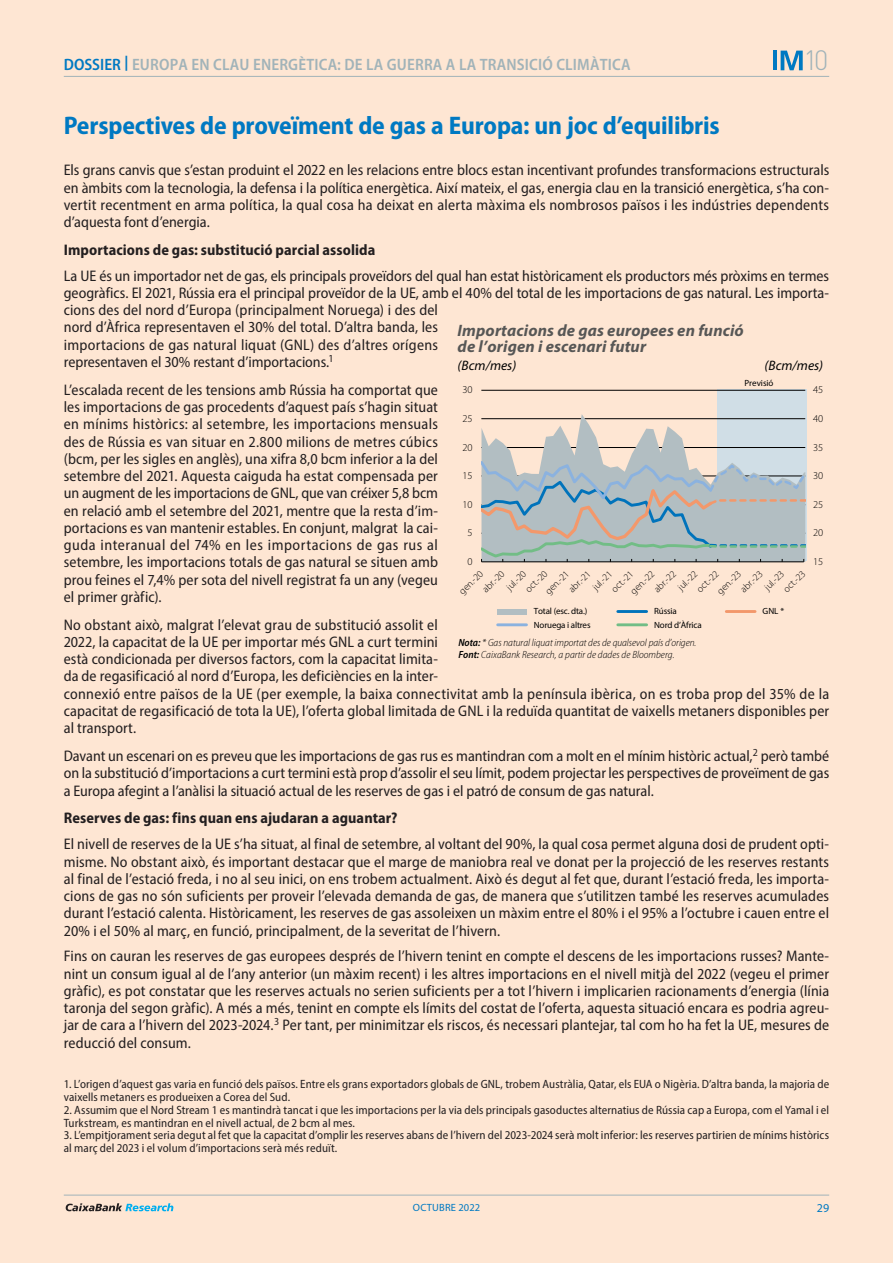
<style>
.page{position:relative;width:893px;height:1263px;background:#fff}
.page>*{position:absolute;margin:0;border:0;box-sizing:border-box;transform-origin:0 0}
.t1{font:300 27.6px "DIN Pro";color:#a1b3b9}
.Titulo_Focus{font:700 semi-condensed 25.5px "Myriad Pro";letter-spacing:-.01em;color:#0079c2}
.t2{font:600 semi-condensed 16.5px "Myriad Pro";letter-spacing:.01em;color:#a1b3b9}
.Imagen{font:italic 700 16.5px/16.5px "Myriad Pro";letter-spacing:.01em;color:#575756}
.Texto_dossier{font:semi-condensed 15.3px/17.2px "Myriad Pro";letter-spacing:.005em;color:#231f20;text-align:justify}
.Subtitulo_Negrita{font:700 semi-condensed 15.3px "Myriad Pro";letter-spacing:.005em;color:#231f20}
.Imagen-2{font:italic 13.65px "Myriad Pro";letter-spacing:.005em;color:#000}
.Notas_dossier{font:semi-condensed 12px/12.8px "Myriad Pro";letter-spacing:.01em;color:#231f20}
.t3{font:12px "Myriad Pro";color:#0079c2}
.Imagen-3{font:italic 300 semi-condensed 10.5px/11.6px "Myriad Pro";letter-spacing:-.005em;color:#000}
.Imagen-4{font:300 10.5px "Myriad Pro";letter-spacing:-.005em;color:#000}
.t4{font:10.5px "Myriad Pro";letter-spacing:.02em;color:#0079c2}
.Imagen-5{font:300 9.75px "Myriad Pro";color:#000}
.Imagen-6{font:9px "Myriad Pro";letter-spacing:-.015em;color:#000}
.s1{color:#0079c2}
.s2{font-weight:600}
</style>
<div class="page">
<div style="left:1px;top:0;width:892px;height:1263px;background:#fee6d3"></div>
<hr style="left:64px;top:76px;width:765px;height:1px;background:#a1b3b9">
<hr style="left:64px;top:1195px;width:765px;height:1px;background:#a1b3b9">
<svg style="left:66px;top:1203px;width:107px;height:8px"></svg>
<svg style="left:781px;top:51px;width:22px;height:19px"></svg>
<hr style="left:773px;top:51px;width:4px;height:19px;background:#0079c2">
<div style="left:717px;top:390px;width:89px;height:171px;background:#d0dee6"></div>
<hr style="left:481px;top:390px;width:324px;height:1px;background:#000">
<svg style="left:481px;top:414px;width:324px;height:44px"></svg>
<svg style="left:481px;top:458px;width:324px;height:104px"></svg>
<div style="left:498px;top:609px;width:29px;height:5px;background:#b2bec2"></div>
<hr style="left:618px;top:610px;width:29px;height:3px;background:#0073bb">
<hr style="left:726px;top:610px;width:29px;height:3px;background:#f3986b">
<hr style="left:498px;top:623px;width:28px;height:3px;background:#8bb2df">
<hr style="left:618px;top:623px;width:29px;height:3px;background:#72bd86">
<p class="t2" style="left:64px;top:54px;width:568px"><span class="s1">DOSSIER</span> <sup>|</sup> EUROPA EN CLAU ENERGÈTICA: DE LA GUERRA A LA TRANSICIÓ CLIMÀTICA</p>
<h1 class="t1" style="left:803px;top:39px;width:26px">10</h1>
<p class="Titulo_Focus" style="left:64px;top:111px;width:657px">Perspectives de proveïment de gas a Europa: un joc d’equilibris</p>
<p class="Texto_dossier" style="left:64px;top:161px;width:767px">Els grans canvis que s’estan produint el 2022 en les relacions entre blocs estan incentivant profundes transformacions estructurals en àmbits com la tecnologia, la defensa i la política energètica. Així mateix, el gas, energia clau en la transició energètica, s’ha con&shy;vertit recentment en arma política, la qual cosa ha deixat en alerta màxima els nombrosos països i les indústries dependents d’aquesta font d’energia.</p>
<p class="Subtitulo_Negrita" style="left:64px;top:241px;width:313px">Importacions de gas: substitució parcial assolida</p>
<p class="Texto_dossier" style="left:64px;top:267px;width:767px;text-align:left">La UE és un importador net de gas, els principals proveïdors del qual han estat històricament els productors més pròxims en termes geogràfics. El 2021, Rússia era el principal proveïdor de la UE, amb el 40% del total de les importacions de gas natural. Les importa&shy;cions des del nord d’Europa (principalment Noruega) i des del<br>nord d’Àfrica representaven el 30% del total. D’altra banda, les<br>importacions de gas natural liquat (GNL) des d’altres orígens<br>representaven el 30% restant d’importacions.<sup>1</sup></p>
<p class="Texto_dossier" style="left:64px;top:381px;width:376px">L’escalada recent de les tensions amb Rússia ha comportat que les importacions de gas procedents d’aquest país s’hagin situat en mínims històrics: al setembre, les importacions mensuals des de Rússia es van situar en 2.800 milions de metres cúbics (bcm, per les sigles en anglès), una xifra 8,0 bcm inferior a la del setembre del 2021. Aquesta caiguda ha estat compensada per un augment de les importacions de GNL, que van créixer 5,8 bcm en relació amb el setembre del 2021, mentre que la resta d’im&shy;portacions es van mantenir estables. En conjunt, malgrat la cai&shy;guda interanual del 74% en les importacions de gas rus al setembre, les importacions totals de gas natural se situen amb prou feines el 7,4% per sota del nivell registrat fa un any (vegeu el primer gràfic).</p>
<p class="Texto_dossier" style="left:64px;top:616px;width:767px;text-align:left">No obstant això, malgrat l’elevat grau de substitució assolit el<br>2022, la capacitat de la UE per importar més GNL a curt termini<br>està condicionada per diversos factors, com la capacitat limita-<br>da de regasificació al nord d’Europa, les deficiències en la inter-<br>connexió entre països de la UE (per exemple, la baixa connectivitat amb la península ibèrica, on es troba prop del 35% de la capacitat de regasificació de tota la UE), l’oferta global limitada de GNL i la reduïda quantitat de vaixells metaners disponibles per al transport.</p>
<p class="Texto_dossier" style="left:64px;top:747px;width:767px">Davant un escenari on es preveu que les importacions de gas rus es mantindran com a molt en el mínim històric actual,<sup>2</sup> però també on la substitució d’importacions a curt termini està prop d’assolir el seu límit, podem projectar les perspectives de proveïment de gas a Europa afegint a l’anàlisi la situació actual de les reserves de gas i el patró de consum de gas natural.</p>
<p class="Subtitulo_Negrita" style="left:64px;top:810px;width:335px">Reserves de gas: fins quan ens ajudaran a aguantar?</p>
<p class="Texto_dossier" style="left:64px;top:835px;width:767px">El nivell de reserves de la UE s’ha situat, al final de setembre, al voltant del 90%, la qual cosa permet alguna dosi de prudent opti&shy;misme. No obstant això, és important destacar que el marge de maniobra real ve donat per la projecció de les reserves restants al final de l’estació freda, i no al seu inici, on ens trobem actualment. Això és degut al fet que, durant l’estació freda, les importa&shy;cions de gas no són suficients per proveir l’elevada demanda de gas, de manera que s’utilitzen també les reserves acumulades durant l’estació calenta. Històricament, les reserves de gas assoleixen un màxim entre el 80% i el 95% a l’octubre i cauen entre el 20% i el 50% al març, en funció, principalment, de la severitat de l’hivern.</p>
<p class="Texto_dossier" style="left:64px;top:947px;width:767px">Fins on cauran les reserves de gas europees després de l’hivern tenint en compte el descens de les importacions russes? Mante&shy;nint un consum igual al de l’any anterior (un màxim recent) i les altres importacions en el nivell mitjà del 2022 (vegeu el primer gràfic), es pot constatar que les reserves actuals no serien suficients per a tot l’hivern i implicarien racionaments d’energia (línia taronja del segon gràfic). A més a més, tenint en compte els límits del costat de l’oferta, aquesta situació encara es podria agreu&shy;jar de cara a l’hivern del 2023-2024.<sup>3</sup> Per tant, per minimitzar els riscos, és necessari plantejar, tal com ho ha fet la UE, mesures de reducció del consum.</p>
<p class="Imagen" style="left:458px;top:321px;width:288px">Importacions de gas europees en funció de l’origen i escenari futur</p>
<p class="Imagen-2" style="left:458px;top:357px;width:60px">(Bcm/mes)</p>
<p class="Imagen-2" style="left:764px;top:357px;width:60px">(Bcm/mes)</p>
<p class="Imagen-6" style="left:744px;top:377px;width:31px">Previsió</p>
<p class="Imagen-4" style="left:462px;top:383px;width:12px">30</p>
<p class="Imagen-4" style="left:813px;top:383px;width:12px">45</p>
<p class="Imagen-4" style="left:462px;top:412px;width:12px">25</p>
<p class="Imagen-4" style="left:813px;top:412px;width:12px">40</p>
<p class="Imagen-4" style="left:462px;top:441px;width:12px">20</p>
<p class="Imagen-4" style="left:813px;top:441px;width:12px">35</p>
<p class="Imagen-4" style="left:813px;top:469px;width:12px">30</p>
<p class="Imagen-4" style="left:462px;top:469px;width:12px">15</p>
<p class="Imagen-4" style="left:462px;top:498px;width:12px">10</p>
<p class="Imagen-4" style="left:813px;top:498px;width:12px">25</p>
<p class="Imagen-4" style="left:813px;top:527px;width:12px">20</p>
<p class="Imagen-4" style="left:467px;top:527px;width:7px">5</p>
<p class="Imagen-4" style="left:467px;top:555px;width:7px">0</p>
<p class="Imagen-4" style="left:813px;top:555px;width:12px">15</p>
<p class="Imagen-5" style="left:457px;top:588px;width:31px;rotate:-45deg">gen.-20</p>
<p class="Imagen-5" style="left:480px;top:587px;width:28px;rotate:-45deg">abr.-20</p>
<p class="Imagen-5" style="left:504px;top:584px;width:25px;rotate:-45deg">jul.-20</p>
<p class="Imagen-5" style="left:523px;top:587px;width:28px;rotate:-45deg">oct.-20</p>
<p class="Imagen-5" style="left:543px;top:588px;width:31px;rotate:-45deg">gen.-21</p>
<p class="Imagen-5" style="left:566px;top:587px;width:28px;rotate:-45deg">abr.-21</p>
<p class="Imagen-5" style="left:590px;top:584px;width:25px;rotate:-45deg">jul.-21</p>
<p class="Imagen-5" style="left:609px;top:587px;width:28px;rotate:-45deg">oct.-21</p>
<p class="Imagen-5" style="left:628px;top:588px;width:31px;rotate:-45deg">gen.-22</p>
<p class="Imagen-5" style="left:651px;top:587px;width:28px;rotate:-45deg">abr.-22</p>
<p class="Imagen-5" style="left:675px;top:584px;width:25px;rotate:-45deg">jul.-22</p>
<p class="Imagen-5" style="left:694px;top:587px;width:28px;rotate:-45deg">oct.-22</p>
<p class="Imagen-5" style="left:715px;top:588px;width:31px;rotate:-45deg">gen.-23</p>
<p class="Imagen-5" style="left:738px;top:587px;width:28px;rotate:-45deg">abr.-23</p>
<p class="Imagen-5" style="left:762px;top:584px;width:25px;rotate:-45deg">jul.-23</p>
<p class="Imagen-5" style="left:781px;top:587px;width:28px;rotate:-45deg">oct.-23</p>
<p class="Imagen-6" style="left:534px;top:605px;width:55px">Total (esc. dta.)</p>
<p class="Imagen-6" style="left:654px;top:605px;width:24px">Rússia</p>
<p class="Imagen-6" style="left:763px;top:605px;width:23px">GNL *</p>
<p class="Imagen-6" style="left:534px;top:619px;width:58px">Noruega i altres</p>
<p class="Imagen-6" style="left:654px;top:619px;width:49px">Nord d’Àfrica</p>
<p class="Imagen-3" style="left:458px;top:637px;width:239px"><span class="s2">Nota:</span> * Gas natural liquat importat des de qualsevol país d’origen.<br><span class="s2">Font:</span> CaixaBank Research, a partir de dades de Bloomberg.</p>
<p class="Notas_dossier" style="left:64px;top:1078px;width:767px">1. L’origen d’aquest gas varia en funció dels països. Entre els grans exportadors globals de GNL, trobem Austràlia, Qatar, els EUA o Nigèria. D’altra banda, la majoria de vaixells metaners es produeixen a Corea del Sud.</p>
<p class="Notas_dossier" style="left:64px;top:1103px;width:767px">2. Assumim que el Nord Stream 1 es mantindrà tancat i que les importacions per la via dels principals gasoductes alternatius de Rússia cap a Europa, com el Yamal i el<br>Turkstream, es mantindran en el nivell actual, de 2 bcm al mes.</p>
<p class="Notas_dossier" style="left:64px;top:1129px;width:767px">3. L’empitjorament seria degut al fet que la capacitat d’omplir les reserves abans de l’hivern del 2023-2024 serà molt inferior: les reserves partirien de mínims històrics al març del 2023 i el volum d’importacions serà més reduït.</p>
<p class="t4" style="left:413px;top:1201px;width:69px">OCTUBRE 2022</p>
<p class="t3" style="left:817px;top:1201px;width:14px">29</p>
</div>
